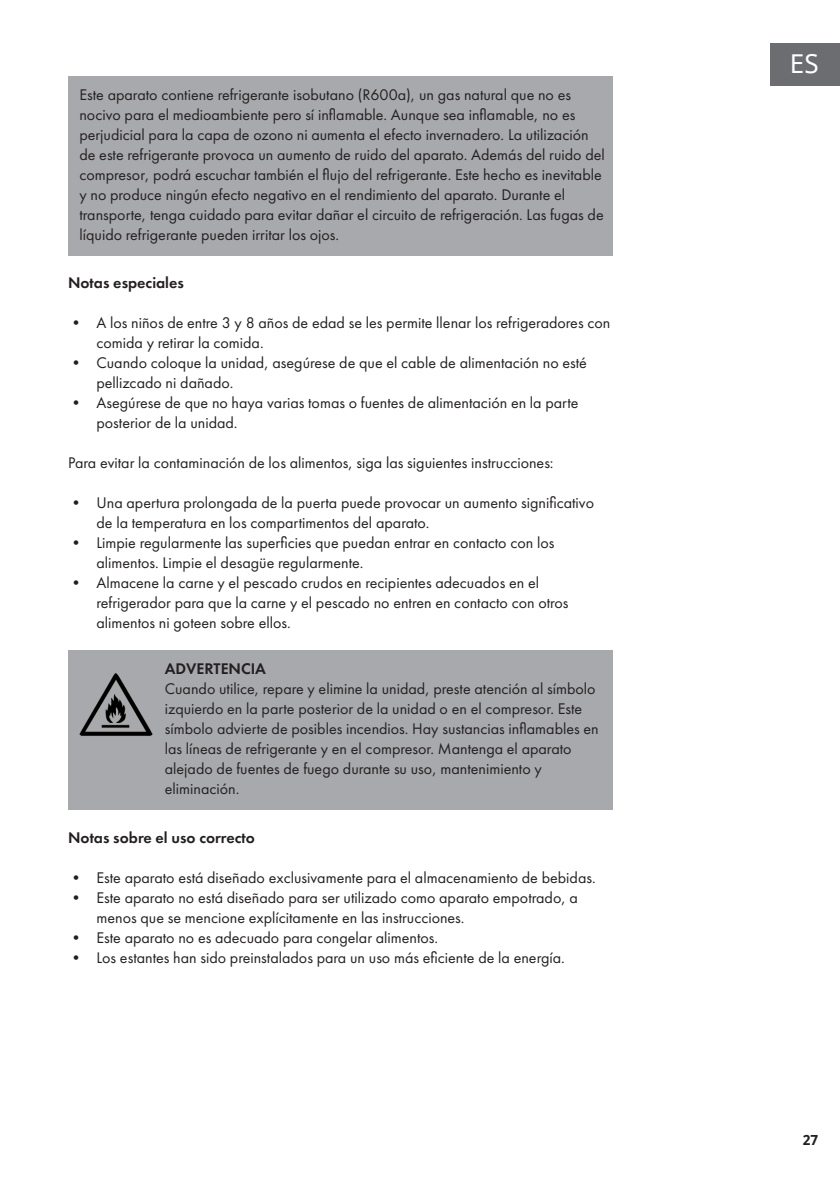
<style>
.page{position:relative;width:840px;height:1191px;background:#fff}
.page>*{position:absolute;margin:0;border:0;box-sizing:border-box;transform-origin:0 0}
.t1{font:26px "Noto Sans";color:#fff}
.t2{font:16px/20px "Futura PTW08";color:#231f20}
.t3{font:600 16px "Futura PTW08";color:#231f20}
.t4{font:700 14px "Noto Sans";color:#231f20}
</style>
<div class="page">
<div style="left:770px;top:43px;width:69px;height:42px;background:#6c6d70"></div>
<div style="left:68px;top:77px;width:544px;height:179px;background:#a8a9ad"></div>
<div style="left:68px;top:650px;width:544px;height:159px;background:#a8a9ad"></div>
<img style="left:79px;top:673px;width:74px;height:63px">
<p class="t2" style="left:79px;top:84px;width:526px">Este aparato contiene refrigerante isobutano (R600a), un gas natural que no es nocivo para el medioambiente pero sí inflamable. Aunque sea inflamable, no es perjudicial para la capa de ozono ni aumenta el efecto invernadero. La utilización de este refrigerante provoca un aumento de ruido del aparato. Además del ruido del compresor, podrá escuchar también el flujo del refrigerante. Este hecho es inevitable y no produce ningún efecto negativo en el rendimiento del aparato. Durante el transporte, tenga cuidado para evitar dañar el circuito de refrigeración. Las fugas de líquido refrigerante pueden irritar los ojos.</p>
<p class="t3" style="left:68px;top:273px;width:117px">Notas especiales</p>
<p class="t2" style="left:96px;top:313px;width:515px;text-indent:-28px">• A los niños de entre 3 y 8 años de edad se les permite llenar los refrigeradores con comida y retirar la comida.</p>
<p class="t2" style="left:96px;top:353px;width:491px;text-indent:-28px">• Cuando coloque la unidad, asegúrese de que el cable de alimentación no esté pellizcado ni dañado.</p>
<p class="t2" style="left:96px;top:393px;width:483px;text-indent:-28px">• Asegúrese de que no haya varias tomas o fuentes de alimentación en la parte posterior de la unidad.</p>
<p class="t2" style="left:68px;top:453px;width:486px">Para evitar la contaminación de los alimentos, siga las siguientes instrucciones:</p>
<p class="t2" style="left:96px;top:493px;width:499px;text-indent:-28px">• Una apertura prolongada de la puerta puede provocar un aumento significativo de la temperatura en los compartimentos del aparato.</p>
<p class="t2" style="left:96px;top:533px;width:459px;text-indent:-28px">• Limpie regularmente las superficies que puedan entrar en contacto con los alimentos. Limpie el desagüe regularmente.</p>
<p class="t2" style="left:96px;top:573px;width:473px;text-indent:-28px">• Almacene la carne y el pescado crudos en recipientes adecuados en el refrigerador para que la carne y el pescado no entren en contacto con otros alimentos ni goteen sobre ellos.</p>
<p class="t3" style="left:165px;top:659px;width:103px">ADVERTENCIA</p>
<p class="t2" style="left:165px;top:678px;width:435px">Cuando utilice, repare y elimine la unidad, preste atención al símbolo izquierdo en la parte posterior de la unidad o en el compresor. Este símbolo advierte de posibles incendios. Hay sustancias inflamables en las líneas de refrigerante y en el compresor. Mantenga el aparato alejado de fuentes de fuego durante su uso, mantenimiento y eliminación.</p>
<p class="t3" style="left:68px;top:827px;width:188px">Notas sobre el uso correcto</p>
<p class="t2" style="left:68px;top:867px;width:529px">• Este aparato está diseñado exclusivamente para el almacenamiento de bebidas.</p>
<p class="t2" style="left:96px;top:887px;width:482px;text-indent:-28px">• Este aparato no está diseñado para ser utilizado como aparato empotrado, a menos que se mencione explícitamente en las instrucciones.</p>
<p class="t2" style="left:68px;top:927px;width:371px">• Este aparato no es adecuado para congelar alimentos.</p>
<p class="t2" style="left:68px;top:947px;width:498px">• Los estantes han sido preinstalados para un uso más eficiente de la energía.</p>
<h1 class="t1" style="left:789px;top:46px;width:30px">ES</h1>
<p class="t4" style="left:802px;top:1130px;width:17px">27</p>
</div>
